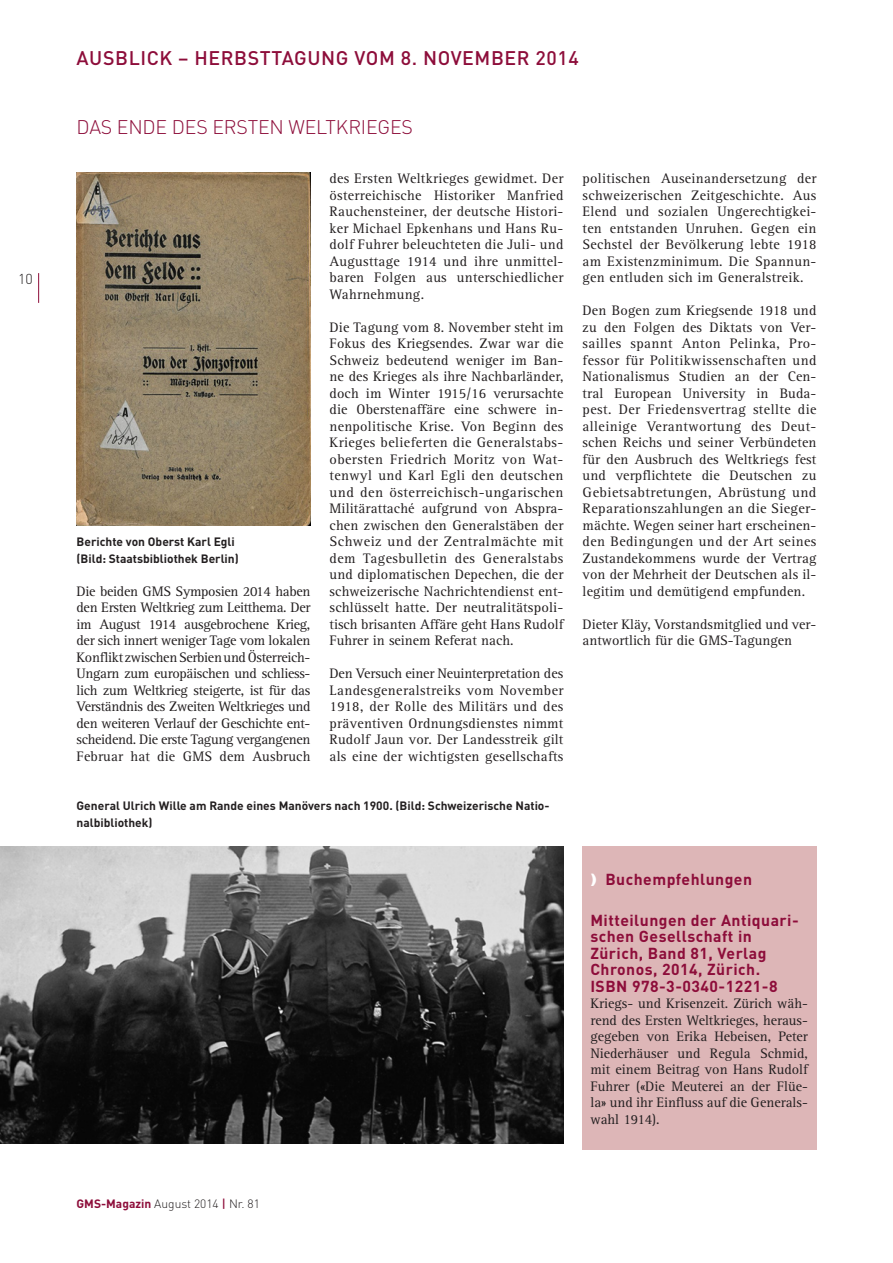
<style>
.page{position:relative;width:893px;height:1263px;background:#fff}
.page>*{position:absolute;margin:0;border:0;box-sizing:border-box;transform-origin:0 0}
.t1{font:500 19.5px "DIN";letter-spacing:.03em;color:#8d0d3a}
.t2{font:300 19.5px "DIN";letter-spacing:-.01em;color:#8d0d3a}
.t3{font:700 15.75px/16.5px "DIN";letter-spacing:.03em;color:#8d0d3a}
.t4{font:14.25px/16.5px "Rotis Serif";letter-spacing:.01em;color:#231f20;text-align:justify}
.t5{font:300 14.25px "DIN";color:#231f20}
.t6{font:700 12px/16.5px "DIN";color:#231f20}
.t7{font:300 12px "DIN";color:#231f20}
.s1{color:#fff}
.s2{font-weight:700;color:#8d0d3a}
.s3{font-weight:500;color:#8d0d3a}
</style>
<div class="page">
<hr style="left:38px;top:273px;width:1px;height:30px;background:#8d0d3a">
<img style="left:0;top:846px;width:563px;height:298px">
<img style="left:77px;top:172px;width:233px;height:353px">
<div style="left:582px;top:846px;width:234px;height:303px;background:#ddb6b7"></div>
<p class="t5" style="left:18px;top:270px;width:16px">10</p>
<h1 class="t1" style="left:77px;top:45px;width:504px">AUSBLICK – HERBSTTAGUNG VOM 8. NOVEMBER 2014</h1>
<h1 class="t2" style="left:77px;top:115px;width:338px">DAS ENDE DES ERSTEN WELTKRIEGES</h1>
<p class="t4" style="left:330px;top:170px;width:235px">des Ersten Weltkrieges gewidmet. Der österreichische Historiker Manfried Rauchensteiner, der deutsche Histori&shy;ker Michael Epkenhans und Hans Ru&shy;dolf Fuhrer beleuchteten die Juli- und Augusttage 1914 und ihre unmittel&shy;baren Folgen aus unterschiedlicher Wahrnehmung.</p>
<p class="t4" style="left:330px;top:319px;width:235px">Die Tagung vom 8. November steht im Fokus des Kriegsendes. Zwar war die Schweiz bedeutend weniger im Ban&shy;ne des Krieges als ihre Nachbarländer, doch im Winter 1915/16 verursachte die Oberstenaffäre eine schwere in&shy;nenpolitische Krise. Von Beginn des Krieges belieferten die Generalstabs&shy;obersten Friedrich Moritz von Wat&shy;tenwyl und Karl Egli den deutschen und den österreichisch-ungarischen Militärattaché aufgrund von Abspra&shy;chen zwischen den Generalstäben der Schweiz und der Zentralmächte mit dem Tagesbulletin des Generalstabs und diplomatischen Depechen, die der schweizerische Nachrichtendienst ent&shy;schlüsselt hatte. Der neutralitätspoli&shy;tisch brisanten Affäre geht Hans Rudolf Fuhrer in seinem Referat nach.</p>
<p class="t4" style="left:330px;top:665px;width:235px">Den Versuch einer Neuinterpretation des Landesgeneralstreiks vom November 1918, der Rolle des Militärs und des präventiven Ordnungsdienstes nimmt Rudolf Jaun vor. Der Landesstreik gilt als eine der wichtigsten gesellschafts</p>
<p class="t6" style="left:77px;top:797px;width:475px">General Ulrich Wille am Rande eines Manövers nach 1900. (Bild: Schweizerische Natio&shy;nalbibliothek)</p>
<p class="t6" style="left:77px;top:533px;width:164px">Berichte von Oberst Karl Egli (Bild: Staatsbibliothek Berlin)</p>
<p class="t4" style="left:77px;top:583px;width:235px">Die beiden GMS Symposien 2014 haben den Ersten Weltkrieg zum Leitthema. Der im August 1914 ausgebrochene Krieg, der sich innert weniger Tage vom lokalen Konflikt zwischen Serbien und Österreich-Ungarn zum europäischen und schliess&shy;lich zum Weltkrieg steigerte, ist für das Verständnis des Zweiten Weltkrieges und den weiteren Verlauf der Geschichte ent&shy;scheidend. Die erste Tagung vergangenen Februar hat die GMS dem Ausbruch</p>
<p class="t4" style="left:583px;top:170px;width:235px">politischen Auseinandersetzung der schweizerischen Zeitgeschichte. Aus Elend und sozialen Ungerechtigkei&shy;ten entstanden Unruhen. Gegen ein Sechstel der Bevölkerung lebte 1918 am Existenzminimum. Die Spannun&shy;gen entluden sich im Generalstreik.</p>
<p class="t4" style="left:583px;top:302px;width:235px">Den Bogen zum Kriegsende 1918 und zu den Folgen des Diktats von Ver&shy;sailles spannt Anton Pelinka, Pro&shy;fessor für Politikwissenschaften und Nationalismus Studien an der Cen&shy;tral European University in Buda&shy;pest. Der Friedensvertrag stellte die alleinige Verantwortung des Deut&shy;schen Reichs und seiner Verbündeten für den Ausbruch des Weltkriegs fest und verpflichtete die Deutschen zu Gebietsabtretungen, Abrüstung und Reparationszahlungen an die Sieger&shy;mächte. Wegen seiner hart erscheinen&shy;den Bedingungen und der Art seines Zustandekommens wurde der Vertrag von der Mehrheit der Deutschen als il&shy;legitim und demütigend empfunden.</p>
<p class="t4" style="left:583px;top:616px;width:235px">Dieter Kläy, Vorstandsmitglied und ver&shy;antwortlich für die GMS-Tagungen</p>
<p class="t3" style="left:590px;top:870px;width:163px"><span class="s1">❫</span> Buchempfehlungen</p>
<p class="t3" style="left:590px;top:911px;width:210px">Mitteilungen der Antiquari&shy;schen Gesellschaft in<br>Zürich, Band 81, Verlag<br>Chronos, 2014, Zürich.<br>ISBN 978-3-0340-1221-8</p>
<p class="t4" style="left:590px;top:995px;width:219px">Kriegs- und Krisenzeit. Zürich wäh&shy;rend des Ersten Weltkrieges, heraus&shy;gegeben von Erika Hebeisen, Peter Niederhäuser und Regula Schmid, mit einem Beitrag von Hans Rudolf Fuhrer («Die Meuterei an der Flüe&shy;la» und ihr Einfluss auf die Generals&shy;wahl 1914).</p>
<p class="t7" style="left:77px;top:1196px;width:185px"><span class="s2">GMS-Magazin</span> August 2014 <span class="s3">|</span> Nr. 81</p>
</div>
